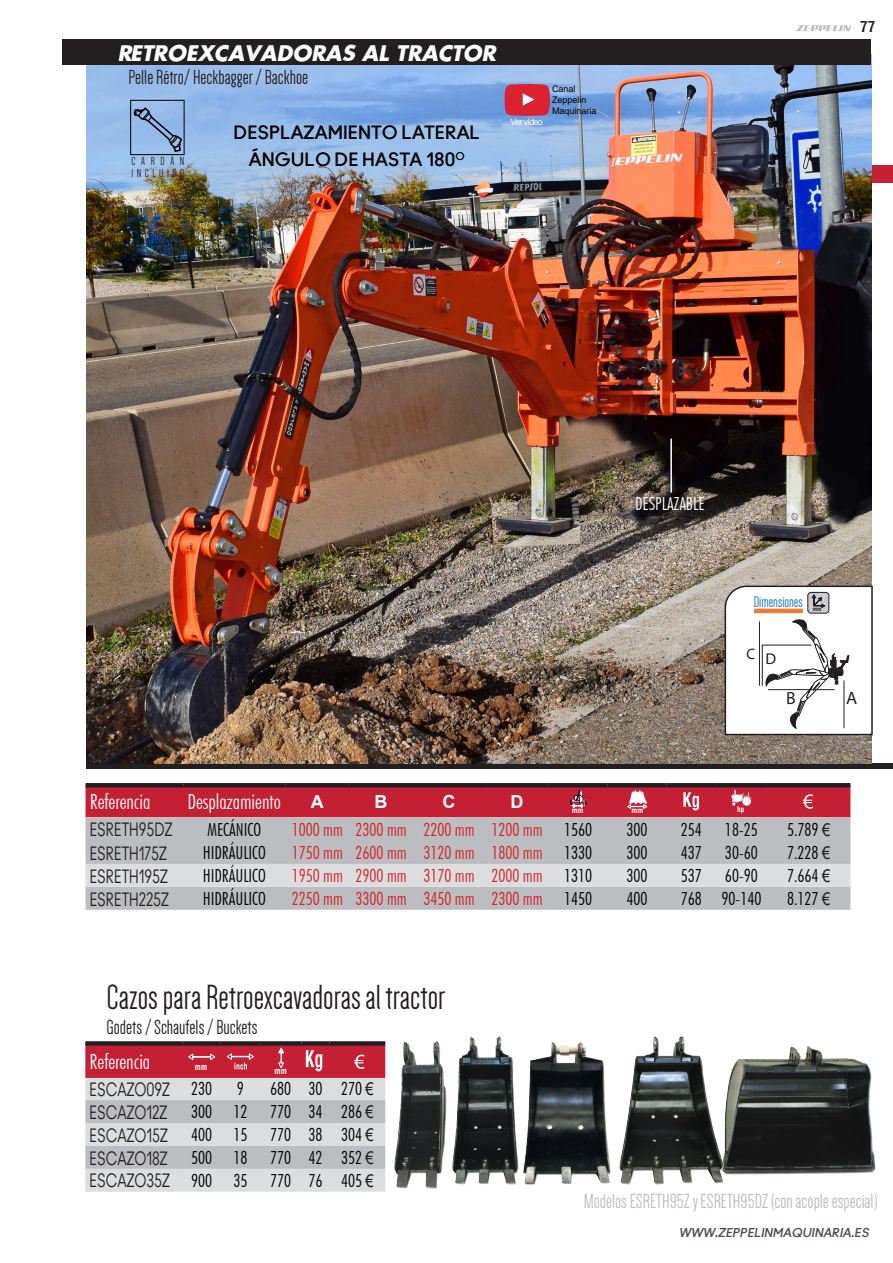
<style>
.page{position:relative;width:893px;height:1263px;background:#fff}
.page>*{position:absolute;margin:0;border:0;box-sizing:border-box;transform-origin:0 0}
.t1{font:36px "Dense";color:#231f20}
.t2{font:21px "Dense";color:#231f20}
.t3{font:21px "Dense";color:#bcbdc0}
.t4{font:300 condensed 21px "Futura BT";color:#fff}
.CABECERA_GAMA_y_CAPÍTULO{font:italic 700 21px "Futura";color:#fff}
.t5{font:300 condensed 18px "Futura BT";color:#000}
.t6{font:300 condensed 18px "Futura BT";color:#d1232a}
.t7{font:18px "Ano";color:#231f20;scale:.75 1}
.t8{font:700 18px "Ano";color:#000}
.t9{font:300 condensed 18px "Futura BT";color:#fff}
.CABECERA_GAMA{font:700 18px "Arial";color:#fff}
.t10{font:18px "Myriad Pro";color:#231f20}
.t11{font:17.7px "Myriad Pro";color:#231f20}
.t12{font:15.75px "Dense";color:#1074bc}
.t13{font:15.15px "Myriad Pro";color:#231f20}
.t14{font:700 15px "Arena Condensed";color:#231f20}
.t15{font:italic 700 12px "Ano";color:#524a47}
.t16{font:12px "Dense";letter-spacing:.295em;color:#231f20}
.t17{font:9px "Arial";color:#000}
.t18{font:9px "Arial";letter-spacing:-.08em;color:#fff}
.t19{font:700 8.7px "Arena Condensed";color:#fff;scale:.9 1}
.t20{font:700 7.65px "Arena Condensed";color:#fff;scale:.96 1}
.t21{font:700 7.5px "Arena Condensed";color:#fff}
.t22{font:700 5.7px "Arena Condensed";color:#231f20}
.s1{font-size:15.6px}
.s2{font-family:"Arial Narrow";font-weight:400;font-stretch:normal;color:#231f20}
</style>
<div class="page">
<svg style="left:796px;top:25px;width:55px;height:6px"></svg>
<div style="left:870px;top:165px;width:23px;height:17px;background:#c41f33"></div>
<div style="left:86px;top:763px;width:807px;height:5px;background:#231f20"></div>
<img style="left:86px;top:65px;width:785px;height:698px">
<img style="left:523px;top:1042px;width:88px;height:143px">
<img style="left:726px;top:1046px;width:150px;height:129px">
<img style="left:452px;top:1036px;width:67px;height:149px">
<img style="left:394px;top:1041px;width:53px;height:148px">
<img style="left:619px;top:1036px;width:107px;height:149px">
<div style="left:85px;top:1041px;width:98px;height:5px;background:#231f20"></div>
<div style="left:183px;top:1041px;width:38px;height:5px;background:#231f20"></div>
<div style="left:221px;top:1041px;width:39px;height:5px;background:#231f20"></div>
<div style="left:260px;top:1041px;width:42px;height:5px;background:#231f20"></div>
<div style="left:302px;top:1041px;width:28px;height:5px;background:#231f20"></div>
<div style="left:330px;top:1041px;width:55px;height:5px;background:#231f20"></div>
<div style="left:86px;top:817px;width:764px;height:93px;background:#bcbdc0"></div>
<div style="left:86px;top:864px;width:764px;height:23px;background:#dcdddf"></div>
<hr style="left:86px;top:783px;width:97px;height:4px;background:#231f20">
<hr style="left:183px;top:783px;width:102px;height:4px;background:#2b2728">
<hr style="left:285px;top:783px;width:64px;height:4px;background:#2b2728">
<hr style="left:349px;top:783px;width:64px;height:4px;background:#2b2728">
<hr style="left:413px;top:783px;width:72px;height:4px;background:#231f20">
<hr style="left:485px;top:783px;width:64px;height:4px;background:#2b2728">
<hr style="left:549px;top:783px;width:59px;height:4px;background:#2b2728">
<hr style="left:608px;top:783px;width:58px;height:4px;background:#231f20">
<hr style="left:666px;top:783px;width:50px;height:4px;background:#2b2728">
<hr style="left:716px;top:783px;width:51px;height:4px;background:#2b2728">
<hr style="left:767px;top:783px;width:83px;height:4px;background:#231f20">
<div style="left:63px;top:39px;width:808px;height:26px;background:#231f20"></div>
<svg style="left:724px;top:585px;width:149px;height:151px"></svg>
<svg style="left:505px;top:84px;width:45px;height:32px"></svg>
<hr style="left:670px;top:439px;width:2px;height:54px;background:#fff">
<svg style="left:133px;top:108px;width:49px;height:45px;background:#83a4cd"></svg>
<div style="left:130px;top:100px;width:54px;height:55px;border:1px solid #000"></div>
<svg style="left:86px;top:785px;width:764px;height:32px;background:#b82436"></svg>
<svg style="left:85px;top:1043px;width:300px;height:149px;background:#caa9ae"></svg>
<p class="CABECERA_GAMA_y_CAPÍTULO" style="left:118px;top:39px;width:385px">RETROEXCAVADORAS AL TRACTOR</p>
<p class="t2" style="left:128px;top:67px;width:181px">Pelle Rétro/ Heckbagger / Backhoe</p>
<p class="t16" style="left:131px;top:155px;width:55px">CARDÁN</p>
<p class="t16" style="left:131px;top:167px;width:55px">INCLUIDO</p>
<p class="t8" style="left:234px;top:121px;width:248px">DESPLAZAMIENTO LATERAL</p>
<p class="t8" style="left:249px;top:148px;width:217px">ÁNGULO DE HASTA 180<sup>O</sup></p>
<p class="t18" style="left:511px;top:115px;width:34px">Ver vídeo</p>
<p class="t17" style="left:552px;top:83px;width:25px">Canal</p>
<p class="t17" style="left:552px;top:94px;width:36px">Zeppelin</p>
<p class="t17" style="left:552px;top:105px;width:46px">Maquinaria</p>
<p class="t14" style="left:860px;top:17px;width:17px">77</p>
<p class="t4" style="left:90px;top:789px;width:62px">Referencia</p>
<p class="t4" style="left:188px;top:789px;width:95px">Desplazamiento</p>
<p class="CABECERA_GAMA" style="left:311px;top:789px;width:14px">A</p>
<p class="CABECERA_GAMA" style="left:375px;top:789px;width:14px">B</p>
<p class="CABECERA_GAMA" style="left:442px;top:789px;width:14px">C</p>
<p class="CABECERA_GAMA" style="left:510px;top:789px;width:14px">D</p>
<p class="t9" style="left:635px;top:493px;width:71px">DESPLAZABLE</p>
<p class="t12" style="left:754px;top:594px;width:50px">Dimensiones</p>
<p class="t22" style="left:813px;top:605px;width:10px">mm</p>
<p class="t13" style="left:747px;top:644px;width:31px">C <span class="s1">D</span></p>
<p class="t11" style="left:786px;top:688px;width:11px">B</p>
<p class="t10" style="left:846px;top:687px;width:13px">A</p>
<p class="t21" style="left:572px;top:806px;width:13px">mm</p>
<p class="t21" style="left:632px;top:805px;width:13px">mm</p>
<p class="t20" style="left:737px;top:804px;width:9px">hp</p>
<p class="t7" style="left:90px;top:818px;width:112px">ESRETH95DZ</p>
<p class="t5" style="left:208px;top:818px;width:55px">MECÁNICO</p>
<p class="t6" style="left:292px;top:818px;width:53px">1000 mm</p>
<p class="t6" style="left:355px;top:818px;width:53px">2300 mm</p>
<p class="t6" style="left:423px;top:818px;width:53px">2200 mm</p>
<p class="t6" style="left:491px;top:818px;width:53px">1200 mm</p>
<p class="t5" style="left:564px;top:818px;width:30px">1560</p>
<p class="t5" style="left:627px;top:818px;width:23px">300</p>
<p class="t5" style="left:681px;top:818px;width:23px">254</p>
<p class="t5" style="left:725px;top:818px;width:34px">18-25</p>
<p class="t5" style="left:787px;top:818px;width:45px">5.789 <span class="s2">€</span></p>
<p class="t7" style="left:90px;top:842px;width:104px">ESRETH175Z</p>
<p class="t5" style="left:203px;top:842px;width:65px">HIDRÁULICO</p>
<p class="t6" style="left:292px;top:842px;width:53px">1750 mm</p>
<p class="t6" style="left:355px;top:842px;width:53px">2600 mm</p>
<p class="t6" style="left:423px;top:842px;width:53px">3120 mm</p>
<p class="t6" style="left:491px;top:842px;width:53px">1800 mm</p>
<p class="t5" style="left:564px;top:842px;width:30px">1330</p>
<p class="t5" style="left:627px;top:842px;width:23px">300</p>
<p class="t5" style="left:681px;top:842px;width:23px">437</p>
<p class="t5" style="left:725px;top:842px;width:34px">30-60</p>
<p class="t5" style="left:787px;top:842px;width:45px">7.228 <span class="s2">€</span></p>
<p class="t7" style="left:90px;top:865px;width:106px">ESRETH195Z</p>
<p class="t5" style="left:203px;top:865px;width:65px">HIDRÁULICO</p>
<p class="t6" style="left:292px;top:865px;width:53px">1950 mm</p>
<p class="t6" style="left:355px;top:865px;width:53px">2900 mm</p>
<p class="t6" style="left:423px;top:865px;width:53px">3170 mm</p>
<p class="t6" style="left:491px;top:865px;width:53px">2000 mm</p>
<p class="t5" style="left:564px;top:865px;width:30px">1310</p>
<p class="t5" style="left:627px;top:865px;width:23px">300</p>
<p class="t5" style="left:681px;top:865px;width:23px">537</p>
<p class="t5" style="left:725px;top:865px;width:34px">60-90</p>
<p class="t5" style="left:787px;top:865px;width:45px">7.664 <span class="s2">€</span></p>
<p class="t7" style="left:90px;top:888px;width:107px">ESRETH225Z</p>
<p class="t5" style="left:203px;top:888px;width:65px">HIDRÁULICO</p>
<p class="t6" style="left:292px;top:888px;width:53px">2250 mm</p>
<p class="t6" style="left:355px;top:888px;width:53px">3300 mm</p>
<p class="t6" style="left:423px;top:888px;width:53px">3450 mm</p>
<p class="t6" style="left:491px;top:888px;width:53px">2300 mm</p>
<p class="t5" style="left:564px;top:888px;width:30px">1450</p>
<p class="t5" style="left:627px;top:888px;width:23px">400</p>
<p class="t5" style="left:681px;top:888px;width:23px">768</p>
<p class="t5" style="left:721px;top:888px;width:41px">90-140</p>
<p class="t5" style="left:787px;top:888px;width:45px">8.127 <span class="s2">€</span></p>
<p class="t1" style="left:107px;top:979px;width:340px">Cazos para Retroexcavadoras al tractor</p>
<p class="t2" style="left:107px;top:1017px;width:152px">Godets / Schaufels / Buckets</p>
<p class="t4" style="left:90px;top:1048px;width:62px">Referencia</p>
<p class="t19" style="left:195px;top:1061px;width:15px">mm</p>
<p class="t19" style="left:275px;top:1065px;width:15px">mm</p>
<p class="t7" style="left:90px;top:1078px;width:108px">ESCAZO09Z</p>
<p class="t5" style="left:191px;top:1078px;width:23px">230</p>
<p class="t5" style="left:237px;top:1078px;width:9px">9</p>
<p class="t5" style="left:270px;top:1078px;width:23px">680</p>
<p class="t5" style="left:309px;top:1078px;width:16px">30</p>
<p class="t5" style="left:341px;top:1078px;width:34px">270 <span class="s2">€</span></p>
<p class="t7" style="left:90px;top:1101px;width:105px">ESCAZO12Z</p>
<p class="t5" style="left:191px;top:1101px;width:23px">300</p>
<p class="t5" style="left:233px;top:1101px;width:16px">12</p>
<p class="t5" style="left:270px;top:1101px;width:23px">770</p>
<p class="t5" style="left:309px;top:1101px;width:16px">34</p>
<p class="t5" style="left:341px;top:1101px;width:34px">286 <span class="s2">€</span></p>
<p class="t7" style="left:90px;top:1124px;width:106px">ESCAZO15Z</p>
<p class="t5" style="left:191px;top:1123px;width:23px">400</p>
<p class="t5" style="left:233px;top:1123px;width:16px">15</p>
<p class="t5" style="left:270px;top:1124px;width:23px">770</p>
<p class="t5" style="left:309px;top:1123px;width:16px">38</p>
<p class="t5" style="left:341px;top:1123px;width:34px">304 <span class="s2">€</span></p>
<p class="t7" style="left:90px;top:1147px;width:105px">ESCAZO18Z</p>
<p class="t5" style="left:191px;top:1146px;width:23px">500</p>
<p class="t5" style="left:233px;top:1146px;width:16px">18</p>
<p class="t5" style="left:270px;top:1147px;width:23px">770</p>
<p class="t5" style="left:309px;top:1146px;width:16px">42</p>
<p class="t5" style="left:341px;top:1146px;width:34px">352 <span class="s2">€</span></p>
<p class="t7" style="left:90px;top:1170px;width:108px">ESCAZO35Z</p>
<p class="t5" style="left:191px;top:1169px;width:23px">900</p>
<p class="t5" style="left:233px;top:1169px;width:16px">35</p>
<p class="t5" style="left:270px;top:1170px;width:23px">770</p>
<p class="t5" style="left:309px;top:1169px;width:16px">76</p>
<p class="t5" style="left:341px;top:1169px;width:34px">405 <span class="s2">€</span></p>
<p class="t3" style="left:584px;top:1191px;width:295px">Modelos ESRETH95Z y ESRETH95DZ (con acople especial)</p>
<p class="t15" style="left:679px;top:1225px;width:194px">WWW.ZEPPELINMAQUINARIA.ES</p>
</div>
